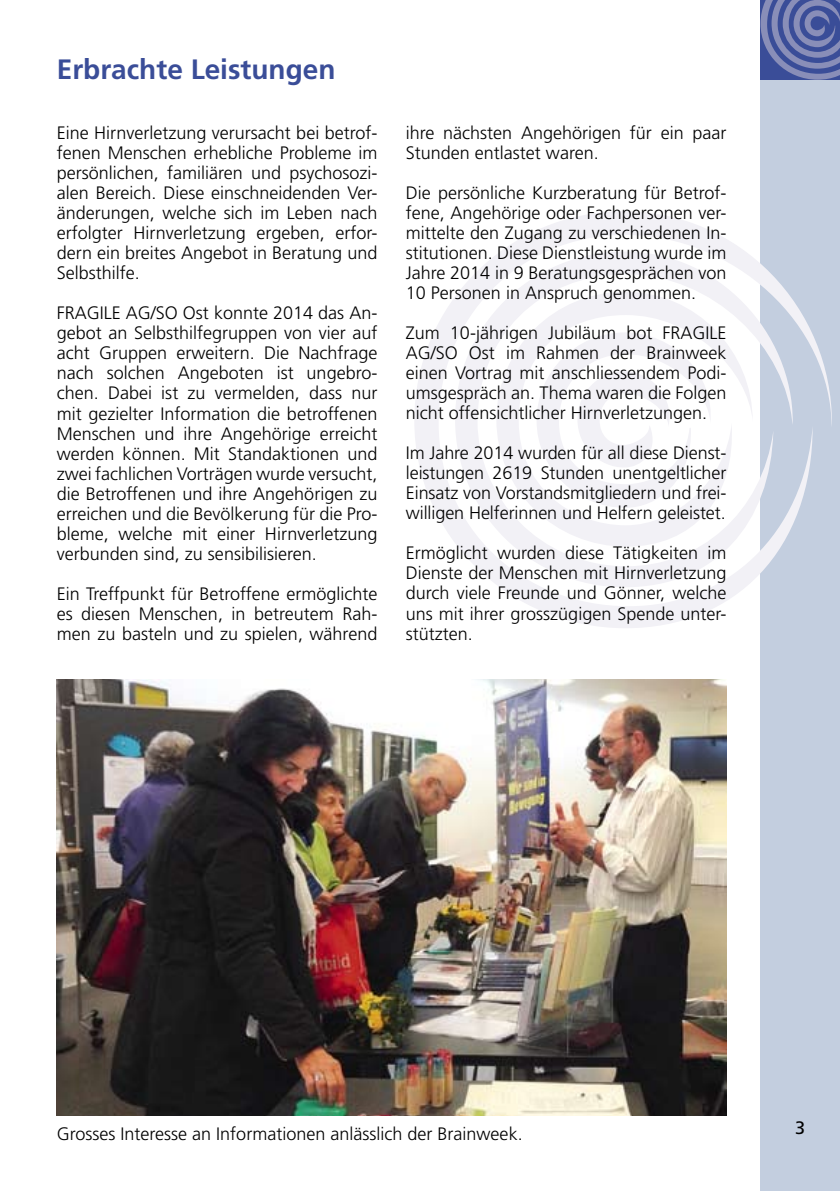
<style>
.page{position:relative;width:840px;height:1191px;background:#fff}
.page>*{position:absolute;margin:0;border:0;box-sizing:border-box;transform-origin:0 0}
.t1{font:700 28px "Frutiger";color:#3a4d98}
.t2{font:300 18px/20px "Frutiger";color:#000;text-align:justify}
.t3{font:18px "Frutiger";color:#000}
</style>
<div class="page">
<div style="left:760px;top:80px;width:79px;height:1111px;background:#c3cedf"></div>
<svg style="left:760px;top:0;width:79px;height:79px;background:#5f6ba7"></svg>
<svg style="left:415px;top:211px;width:416px;height:417px"></svg>
<img style="left:57px;top:679px;width:669px;height:436px">
<h1 class="t1" style="left:57px;top:52px;width:280px">Erbrachte Leistungen</h1>
<p class="t2" style="left:57px;top:123px;width:322px">Eine Hirnverletzung verursacht bei betrof&shy;fenen Menschen erhebliche Probleme im persönlichen, familiären und psychosozi&shy;alen Bereich. Diese einschneidenden Ver&shy;änderungen, welche sich im Leben nach erfolgter Hirnverletzung ergeben, erfor&shy;dern ein breites Angebot in Beratung und Selbsthilfe.</p>
<p class="t2" style="left:57px;top:303px;width:322px">FRAGILE AG/SO Ost konnte 2014 das An&shy;gebot an Selbsthilfegruppen von vier auf acht Gruppen erweitern. Die Nachfrage nach solchen Angeboten ist ungebro&shy;chen. Dabei ist zu vermelden, dass nur mit gezielter Information die betroffenen Menschen und ihre Angehörige erreicht werden können. Mit Standaktionen und zwei fachlichen Vorträgen wurde versucht, die Betroffenen und ihre Angehörigen zu erreichen und die Bevölkerung für die Pro&shy;bleme, welche mit einer Hirnverletzung verbunden sind, zu sensibilisieren.</p>
<p class="t2" style="left:57px;top:583px;width:322px">Ein Treffpunkt für Betroffene ermöglichte es diesen Menschen, in betreutem Rah&shy;men zu basteln und zu spielen, während</p>
<p class="t2" style="left:405px;top:123px;width:322px">ihre nächsten Angehörigen für ein paar<br>Stunden entlastet waren.</p>
<p class="t2" style="left:405px;top:183px;width:322px">Die persönliche Kurzberatung für Betrof&shy;fene, Angehörige oder Fachpersonen ver&shy;mittelte den Zugang zu verschiedenen In&shy;stitutionen. Diese Dienstleistung wurde im Jahre 2014 in 9 Beratungsgesprächen von 10 Personen in Anspruch genommen.</p>
<p class="t2" style="left:405px;top:323px;width:322px">Zum 10-jährigen Jubiläum bot FRAGILE AG/SO Ost im Rahmen der Brainweek einen Vortrag mit anschliessendem Podi&shy;umsgespräch an. Thema waren die Folgen nicht offensichtlicher Hirnverletzungen.</p>
<p class="t2" style="left:405px;top:443px;width:322px">Im Jahre 2014 wurden für all diese Dienst&shy;leistungen 2619 Stunden unentgeltlicher Einsatz von Vorstandsmitgliedern und frei&shy;willigen Helferinnen und Helfern geleistet.</p>
<p class="t2" style="left:405px;top:543px;width:322px">Ermöglicht wurden diese Tätigkeiten im Dienste der Menschen mit Hirnverletzung durch viele Freunde und Gönner, welche uns mit ihrer grosszügigen Spende unter&shy;stützten.</p>
<p class="t2" style="left:57px;top:1123px;width:467px">Grosses Interesse an Informationen anlässlich der Brainweek.</p>
<p class="t3" style="left:794px;top:1117px;width:12px">3</p>
</div>
